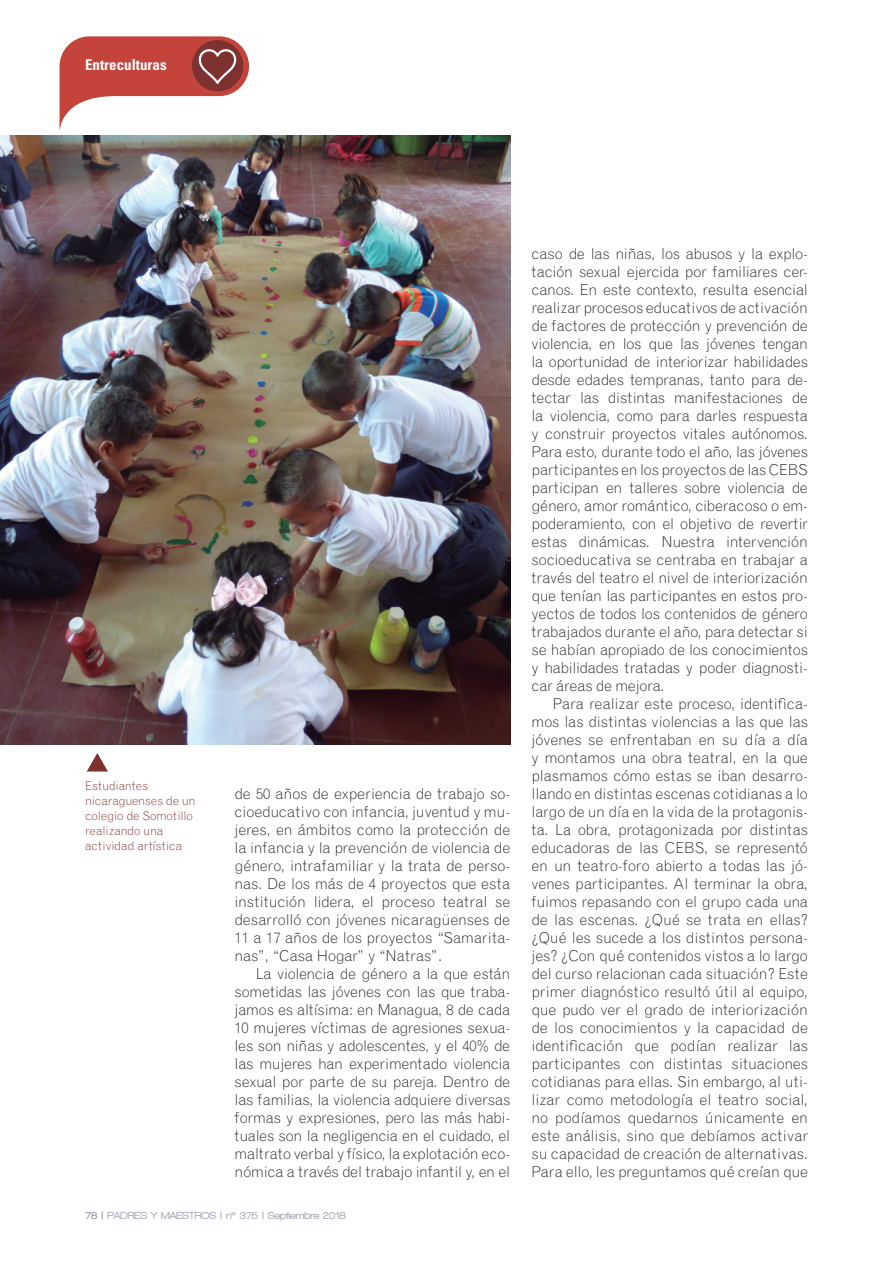
<style>
.page{position:relative;width:893px;height:1263px;background:#fff}
.page>*{position:absolute;margin:0;border:0;box-sizing:border-box;transform-origin:0 0}
.t1{font:300 15px/18px "Grotesque";letter-spacing:-.01em;color:#231f20;text-align:justify}
.t2{font:700 condensed 15px "Univers";color:#fff}
.t3{font:300 12px/15px "Grotesque";letter-spacing:-.01em;color:#7e3230}
.t4{font:900 10.5px "Walkway";color:#a9b3ba}
.s1{color:#949fa6}
</style>
<div class="page">
<svg style="left:60px;top:36px;width:189px;height:92px"></svg>
<img style="left:0;top:135px;width:510px;height:610px">
<svg style="left:87px;top:753px;width:21px;height:18px"></svg>
<p class="t2" style="left:85px;top:56px;width:83px">Entreculturas</p>
<p class="t3" style="left:85px;top:778px;width:112px">Estudiantes nicaraguenses de un colegio de Somotillo realizando una actividad artística</p>
<p class="t1" style="left:235px;top:784px;width:277px">de 50 años de experiencia de trabajo so&shy;cioeducativo con infancia, juventud y mu&shy;jeres, en ámbitos como la protección de la infancia y la prevención de violencia de género, intrafamiliar y la trata de perso&shy;nas. De los más de 4 proyectos que esta institución lidera, el proceso teatral se desarrolló con jóvenes nicaragüenses de 11 a 17 años de los proyectos “Samarita&shy;nas”, “Casa Hogar” y “Natras”.</p>
<p class="t1" style="left:235px;top:964px;width:277px;text-indent:21px">La violencia de género a la que están sometidas las jóvenes con las que traba&shy;jamos es altísima: en Managua, 8 de cada 10 mujeres víctimas de agresiones sexua&shy;les son niñas y adolescentes, y el 40% de las mujeres han experimentado violencia sexual por parte de su pareja. Dentro de las familias, la violencia adquiere diversas formas y expresiones, pero las más habi&shy;tuales son la negligencia en el cuidado, el maltrato verbal y físico, la explotación eco&shy;nómica a través del trabajo infantil y, en el</p>
<p class="t4" style="left:85px;top:1209px;width:262px"><span class="s1">78 |</span> PADRES Y MAESTROS | nº 375 | Septiembre 2018</p>
<p class="t1" style="left:531px;top:244px;width:278px">caso de las niñas, los abusos y la explo&shy;tación sexual ejercida por familiares cer&shy;canos. En este contexto, resulta esencial realizar procesos educativos de activación de factores de protección y prevención de violencia, en los que las jóvenes tengan la oportunidad de interiorizar habilidades desde edades tempranas, tanto para de&shy;tectar las distintas manifestaciones de la violencia, como para darles respuesta y construir proyectos vitales autónomos.<br>Para esto, durante todo el año, las jóvenes participantes en los proyectos de las CEBS participan en talleres sobre violencia de género, amor romántico, ciberacoso o em&shy;poderamiento, con el objetivo de revertir estas dinámicas. Nuestra intervención socioeducativa se centraba en trabajar a través del teatro el nivel de interiorización que tenían las participantes en estos pro&shy;yectos de todos los contenidos de género trabajados durante el año, para detectar si se habían apropiado de los conocimientos y habilidades tratadas y poder diagnosti&shy;car áreas de mejora.</p>
<p class="t1" style="left:531px;top:694px;width:278px;text-indent:21px">Para realizar este proceso, identifica&shy;mos las distintas violencias a las que las jóvenes se enfrentaban en su día a día y montamos una obra teatral, en la que plasmamos cómo estas se iban desarro&shy;llando en distintas escenas cotidianas a lo largo de un día en la vida de la protagonis&shy;ta. La obra, protagonizada por distintas educadoras de las CEBS, se representó en un teatro-foro abierto a todas las jó&shy;venes participantes. Al terminar la obra, fuimos repasando con el grupo cada una de las escenas. ¿Qué se trata en ellas? ¿Qué les sucede a los distintos persona&shy;jes? ¿Con qué contenidos vistos a lo largo del curso relacionan cada situación? Este primer diagnóstico resultó útil al equipo, que pudo ver el grado de interiorización de los conocimientos y la capacidad de identificación que podían realizar las participantes con distintas situaciones cotidianas para ellas. Sin embargo, al uti&shy;lizar como metodología el teatro social, no podíamos quedarnos únicamente en este análisis, sino que debíamos activar su capacidad de creación de alternativas.<br>Para ello, les preguntamos qué creían que</p>
</div>
